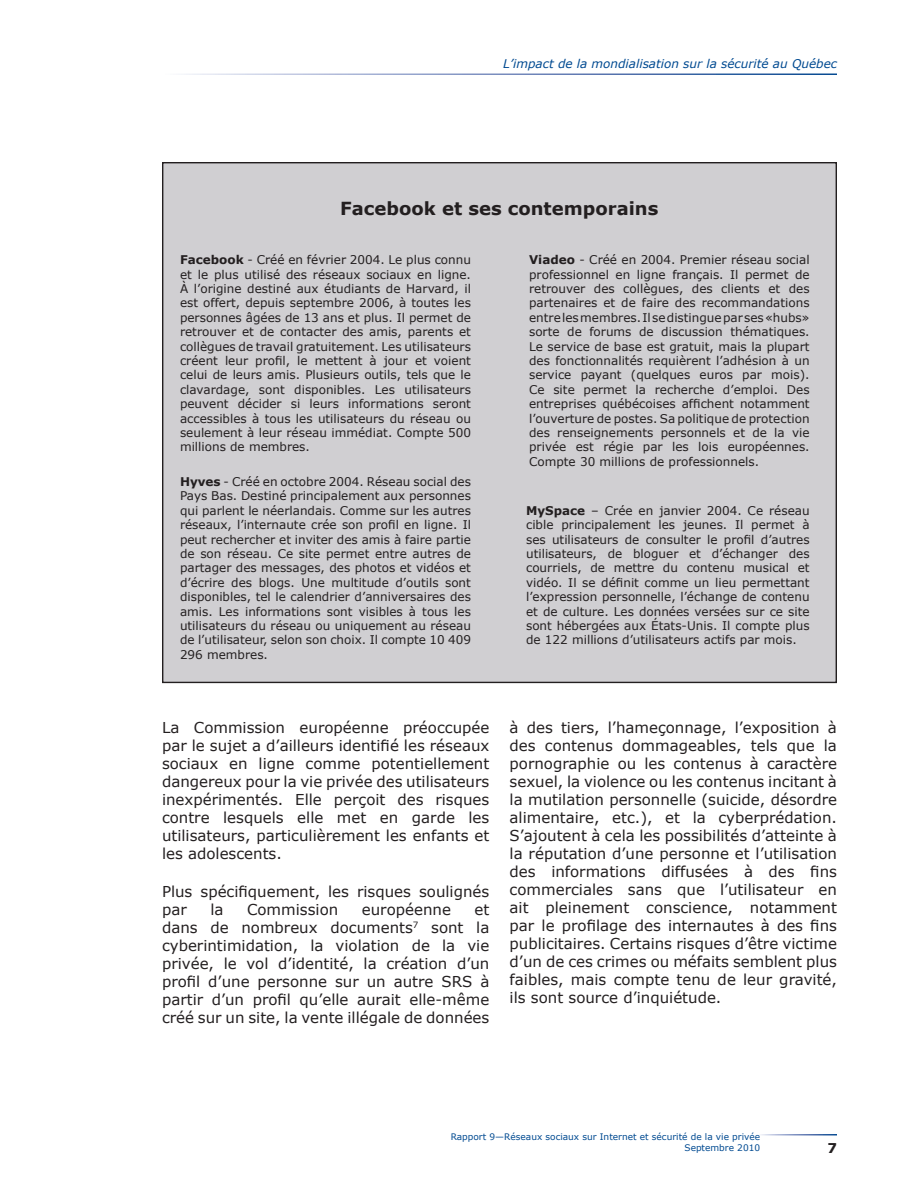
<style>
.page{position:relative;width:918px;height:1188px;background:#fff}
.page>*{position:absolute;margin:0;border:0;box-sizing:border-box;transform-origin:0 0}
.t1{font:700 18px "Verdana";color:#231f20}
.t2{font:15px/18px "Verdana";color:#231f20;text-align:justify}
.t3{font:700 13.5px "Verdana";color:#231f20}
.t4{font:12px/14.4px "Verdana";color:#231f20;text-align:justify}
.t5{font:italic 12px "Verdana";color:#014a91}
.t6{font:9px/10.8px "Verdana";color:#014a91;text-align:right}
.s1{font-weight:700}
</style>
<div class="page">
<div style="left:163px;top:163px;width:673px;height:519px;background:#d0cfd2"></div>
<p class="t5" style="left:503px;top:55px;width:335px">L’impact de la mondialisation sur la sécurité au Québec</p>
<p class="t1" style="left:340px;top:196px;width:320px">Facebook et ses contemporains</p>
<p class="t4" style="left:180px;top:252px;width:293px"><span class="s1">Facebook</span> - Créé en février 2004. Le plus connu et le plus utilisé des réseaux sociaux en ligne.<br>À l’origine destiné aux étudiants de Harvard, il est offert, depuis septembre 2006, à toutes les personnes âgées de 13 ans et plus. Il permet de retrouver et de contacter des amis, parents et collègues de travail gratuitement. Les utilisateurs créent leur profil, le mettent à jour et voient celui de leurs amis. Plusieurs outils, tels que le clavardage, sont disponibles. Les utilisateurs peuvent décider si leurs informations seront accessibles à tous les utilisateurs du réseau ou seulement à leur réseau immédiat. Compte 500 millions de membres.</p>
<p class="t4" style="left:180px;top:474px;width:293px"><span class="s1">Hyves</span> - Créé en octobre 2004. Réseau social des Pays Bas. Destiné principalement aux personnes qui parlent le néerlandais. Comme sur les autres réseaux, l’internaute crée son profil en ligne. Il peut rechercher et inviter des amis à faire partie de son réseau. Ce site permet entre autres de partager des messages, des photos et vidéos et d’écrire des blogs. Une multitude d’outils sont disponibles, tel le calendrier d’anniversaires des amis. Les informations sont visibles à tous les utilisateurs du réseau ou uniquement au réseau de l’utilisateur, selon son choix. Il compte 10 409<br>296 membres.</p>
<p class="t4" style="left:529px;top:252px;width:282px"><span class="s1">Viadeo</span> - Créé en 2004. Premier réseau social professionnel en ligne français. Il permet de retrouver des collègues, des clients et des partenaires et de faire des recommandations entre les membres. Il se distingue par ses «hubs» sorte de forums de discussion thématiques.<br>Le service de base est gratuit, mais la plupart des fonctionnalités requièrent l’adhésion à un service payant (quelques euros par mois).<br>Ce site permet la recherche d’emploi. Des entreprises québécoises affichent notamment l’ouverture de postes. Sa politique de protection des renseignements personnels et de la vie privée est régie par les lois européennes.<br>Compte 30 millions de professionnels.</p>
<p class="t4" style="left:526px;top:503px;width:285px"><span class="s1">MySpace</span> – Crée en janvier 2004. Ce réseau cible principalement les jeunes. Il permet à ses utilisateurs de consulter le profil d’autres utilisateurs, de bloguer et d’échanger des courriels, de mettre du contenu musical et vidéo. Il se définit comme un lieu permettant l’expression personnelle, l’échange de contenu et de culture. Les données versées sur ce site sont hébergées aux États-Unis. Il compte plus de 122 millions d’utilisateurs actifs par mois.</p>
<p class="t2" style="left:162px;top:718px;width:329px">La Commission européenne préoccupée par le sujet a d’ailleurs identifié les réseaux sociaux en ligne comme potentiellement dangereux pour la vie privée des utilisateurs inexpérimentés. Elle perçoit des risques contre lesquels elle met en garde les utilisateurs, particulièrement les enfants et les adolescents.</p>
<p class="t2" style="left:162px;top:883px;width:329px">Plus spécifiquement, les risques soulignés par</p>
<p class="t2" style="left:210px;top:901px;width:15px">la</p>
<p class="t2" style="left:247px;top:901px;width:93px">Commission</p>
<p class="t2" style="left:362px;top:901px;width:91px">européenne</p>
<p class="t2" style="left:162px;top:901px;width:329px;text-indent:313px">et dans de nombreux documents<sup>7</sup> sont la cyberintimidation, la violation de la vie privée, le vol d’identité, la création d’un profil d’une personne sur un autre SRS à partir d’un profil qu’elle aurait elle-même créé sur un site, la vente illégale de données</p>
<p class="t2" style="left:510px;top:718px;width:329px">à des tiers, l’hameçonnage, l’exposition à des contenus dommageables, tels que la pornographie ou les contenus à caractère sexuel, la violence ou les contenus incitant à la mutilation personnelle (suicide, désordre alimentaire, etc.), et la cyberprédation.<br>S’ajoutent à cela les possibilités d’atteinte à la réputation d’une personne et l’utilisation des informations diffusées à des fins commerciales sans que l’utilisateur en ait pleinement conscience, notamment par le profilage des internautes à des fins publicitaires. Certains risques d’être victime d’un de ces crimes ou méfaits semblent plus faibles, mais compte tenu de leur gravité, ils sont source d’inquiétude.</p>
<p class="t6" style="left:451px;top:1131px;width:311px">Rapport 9—Réseaux sociaux sur Internet et sécurité de la vie privée<br>Septembre 2010</p>
<p class="t3" style="left:827px;top:1138px;width:11px">7</p>
</div>
